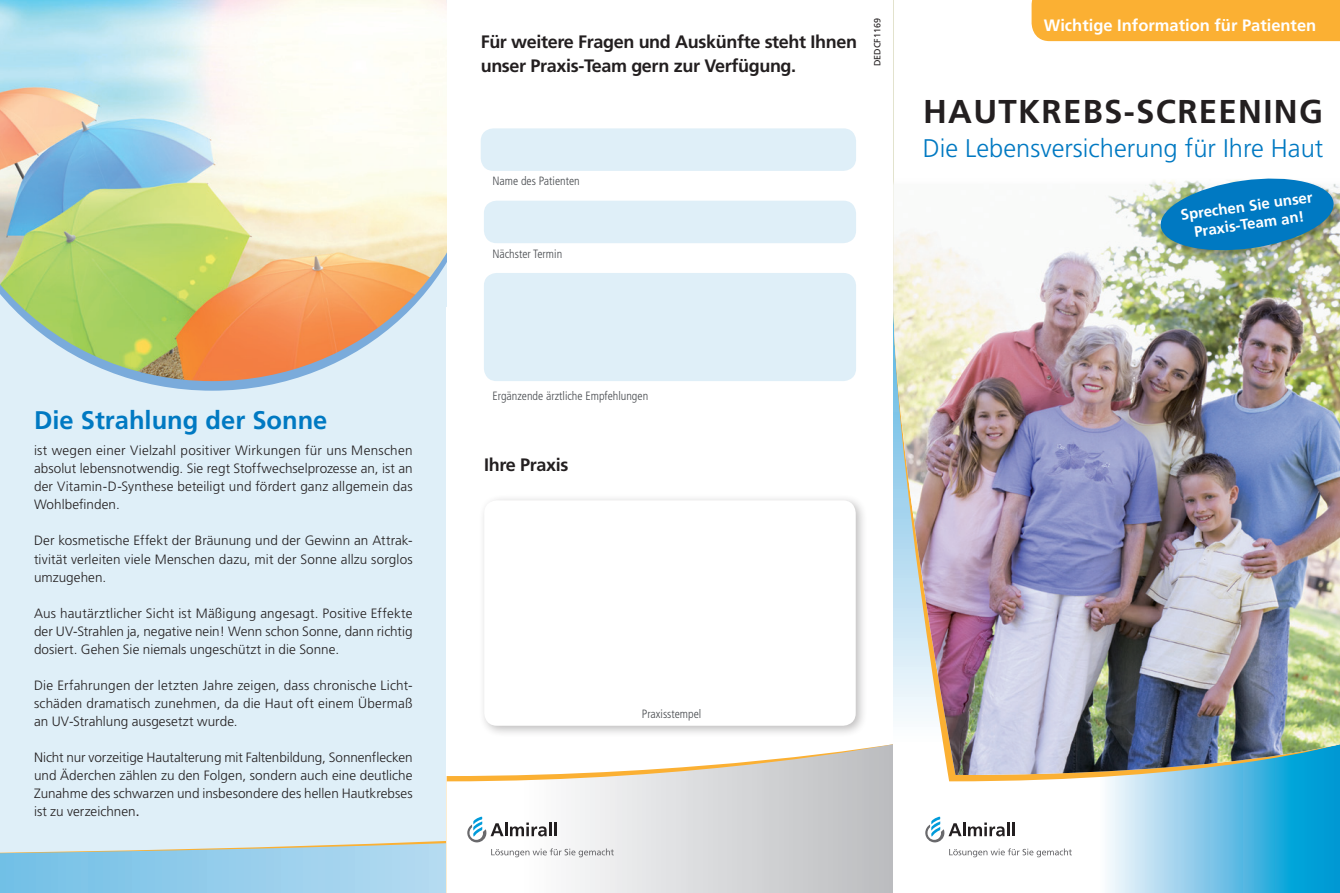
<style>
.page{position:relative;width:1340px;height:893px;background:#fff}
.page>*{position:absolute;margin:0;border:0;box-sizing:border-box;transform-origin:0 0}
.t1{font:700 33px "Frutiger";letter-spacing:.04em;color:#231f20}
.t2{font:300 25.5px "Frutiger";color:#0079c2}
.Headlines{font:700 25.5px "Frutiger";color:#0079c2}
.Fließtext{font:700 18px "Frutiger";letter-spacing:-.02em;color:#231f20}
.t3{font:700 16.5px "Frutiger";color:#fff}
.t4{font:700 15px "Frutiger";color:#fff}
.Subhead{font:300 13.5px/18px "Frutiger";letter-spacing:.005em;color:#231f20;text-align:justify}
.t5{font:300 condensed 12px "Frutiger";color:#474a4e}
.Fließtext-2{font:9px "Frutiger";color:#231f20}
.s1{font-weight:400}
</style>
<div class="page">
<div style="left:0;top:0;width:446px;height:893px;background:#dfeff8"></div>
<svg style="left:0;top:841px;width:446px;height:52px;background:#a0d1e8"></svg>
<svg style="left:446px;top:744px;width:447px;height:149px"></svg>
<svg style="left:138px;top:381px;width:148px;height:10px"></svg>
<img style="left:0;top:0;width:446px;height:381px">
<svg style="left:1107px;top:781px;width:232px;height:112px;background:#6bc2e6"></svg>
<svg style="left:925px;top:817px;width:89px;height:25px"></svg>
<svg style="left:949px;top:848px;width:122px;height:9px"></svg>
<img style="left:893px;top:179px;width:446px;height:596px">
<div style="left:1031px;top:0;width:308px;height:41px;background:#fbb033"></div>
<div style="left:1160px;top:178px;width:179px;height:81px;background:#231f20;opacity:.3"></div>
<img style="left:1158px;top:178px;width:177px;height:77px">
<div style="left:478px;top:494px;width:389px;height:244px;background:#231f20;opacity:.3"></div>
<div style="left:484px;top:500px;width:371px;height:226px;background:#fff;border-radius:13px"></div>
<div style="left:480px;top:128px;width:376px;height:43px;background:#dfeff8;border-radius:13px"></div>
<div style="left:484px;top:201px;width:372px;height:42px;background:#dfeff8;border-radius:13px"></div>
<div style="left:484px;top:273px;width:372px;height:108px;background:#dfeff8;border-radius:13px"></div>
<svg style="left:467px;top:817px;width:89px;height:25px"></svg>
<svg style="left:491px;top:848px;width:123px;height:9px"></svg>
<p class="Headlines" style="left:34px;top:405px;width:295px">Die Strahlung der Sonne</p>
<p class="Subhead" style="left:34px;top:442px;width:380px">ist wegen einer Vielzahl positiver Wirkungen für uns Menschen absolut lebensnotwendig. Sie regt Stoffwechselprozesse an, ist an der Vitamin-D-Synthese beteiligt und fördert ganz allgemein das Wohlbefinden.</p>
<p class="Subhead" style="left:34px;top:532px;width:380px">Der kosmetische Effekt der Bräunung und der Gewinn an Attrak&shy;tivität verleiten viele Menschen dazu, mit der Sonne allzu sorglos umzugehen.</p>
<p class="Subhead" style="left:34px;top:604px;width:380px">Aus hautärztlicher Sicht ist Mäßigung angesagt. Positive Effekte der UV-Strahlen ja, negative nein! Wenn schon Sonne, dann richtig dosiert. Gehen Sie niemals ungeschützt in die Sonne.</p>
<p class="Subhead" style="left:34px;top:676px;width:380px">Die Erfahrungen der letzten Jahre zeigen, dass chronische Licht&shy;schäden dramatisch zunehmen, da die Haut oft einem Übermaß an UV-Strahlung ausgesetzt wurde.</p>
<p class="Subhead" style="left:34px;top:748px;width:380px">Nicht nur vorzeitige Hautalterung mit Faltenbildung, Sonnenflecken und Äderchen zählen zu den Folgen, sondern auch eine deutliche Zunahme des schwarzen und insbesondere des hellen Hautkrebses ist zu verzeichnen<span class="s1">.</span></p>
<p class="Fließtext" style="left:480px;top:31px;width:378px">Für weitere Fragen und Auskünfte steht Ihnen</p>
<p class="Fließtext" style="left:480px;top:55px;width:317px">unser Praxis-Team gern zur Verfügung.</p>
<p class="Fließtext-2" style="left:872px;top:66px;width:50px;rotate:-90deg">DEDCF1169</p>
<p class="t5" style="left:492px;top:174px;width:89px">Name des Patienten</p>
<p class="t5" style="left:492px;top:247px;width:71px">Nächster Termin</p>
<p class="t3" style="left:1043px;top:15px;width:274px">Wichtige Information für Patienten</p>
<p class="t1" style="left:923px;top:92px;width:401px">HAUTKREBS-SCREENING</p>
<p class="t2" style="left:922px;top:134px;width:402px">Die Lebensversicherung für Ihre Haut</p>
<p class="t4" style="left:1179px;top:207px;width:135px;rotate:-8deg">Sprechen Sie unser</p>
<p class="t4" style="left:1193px;top:223px;width:112px;rotate:-8deg">Praxis-Team an!</p>
<p class="t5" style="left:492px;top:389px;width:157px">Ergänzende ärztliche Empfehlungen</p>
<p class="Fließtext" style="left:484px;top:454px;width:86px">Ihre Praxis</p>
<p class="t5" style="left:642px;top:707px;width:61px">Praxisstempel</p>
</div>
